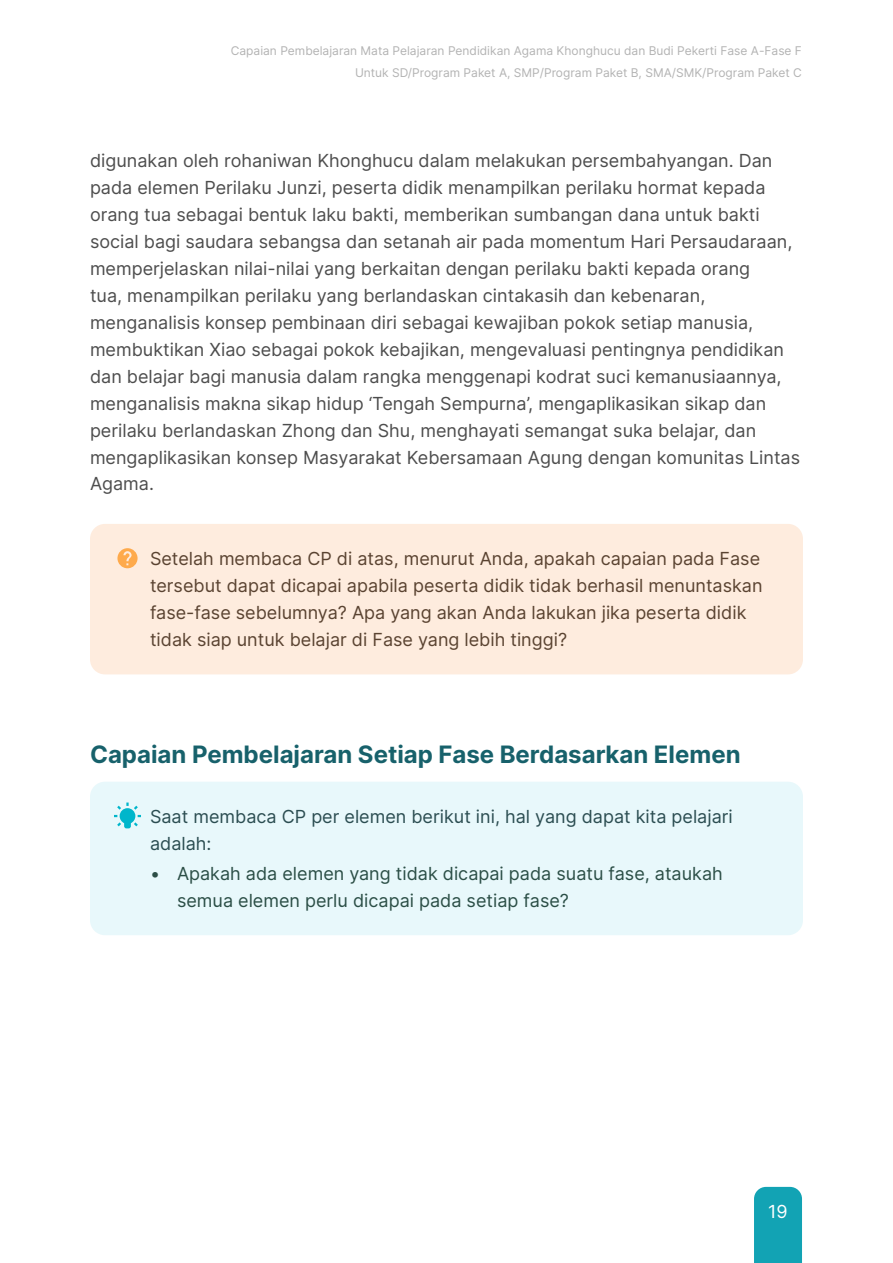
<style>
.page{position:relative;width:893px;height:1263px;background:#fff}
.page>*{position:absolute;margin:0;border:0;box-sizing:border-box;transform-origin:0 0}
.Heading_1{font:700 24px "Inter";color:#17616b}
.t1{font:18px/26.8px "Inter";color:#4d4d4d}
.Orange{font:18px/26.8px "Inter";color:#5a4331}
.t2{font:18px/26.8px "Inter";color:#2b4e46}
.Teal{font:18px/26.8px "Inter";color:#2b4d51}
.t3{font:18px "Inter";color:#fff}
.t4{font:12px/22.2px "Inter";color:#b3b3b3;text-align:right}
</style>
<div class="page">
<div style="left:754px;top:1187px;width:48px;height:76px;background:#12a3b4"></div>
<div style="left:90px;top:524px;width:713px;height:150px;background:#feecde;border-radius:15px"></div>
<div style="left:90px;top:782px;width:713px;height:96px;background:#e8f8fb;border-radius:15px"></div>
<div style="left:90px;top:838px;width:713px;height:97px;background:#e8f8fb;border-radius:15px"></div>
<svg style="left:117px;top:548px;width:21px;height:20px"></svg>
<svg style="left:114px;top:802px;width:27px;height:26px"></svg>
<p class="t4" style="left:231px;top:39px;width:573px">Capaian Pembelajaran Mata Pelajaran Pendidikan Agama Khonghucu dan Budi Pekerti Fase A-Fase F<br>Untuk SD/Program Paket A, SMP/Program Paket B, SMA/SMK/Program Paket C</p>
<p class="t1" style="left:90px;top:147px;width:712px">digunakan oleh rohaniwan Khonghucu dalam melakukan persembahyangan. Dan pada elemen Perilaku Junzi, peserta didik menampilkan perilaku hormat kepada orang tua sebagai bentuk laku bakti, memberikan sumbangan dana untuk bakti social bagi saudara sebangsa dan setanah air pada momentum Hari Persaudaraan, memperjelaskan nilai-nilai yang berkaitan dengan perilaku bakti kepada orang<br>tua, menampilkan perilaku yang berlandaskan cintakasih dan kebenaran, menganalisis konsep pembinaan diri sebagai kewajiban pokok setiap manusia, membuktikan Xiao sebagai pokok kebajikan, mengevaluasi pentingnya pendidikan dan belajar bagi manusia dalam rangka menggenapi kodrat suci kemanusiaannya, menganalisis makna sikap hidup ‘Tengah Sempurna’, mengaplikasikan sikap dan perilaku berlandaskan Zhong dan Shu, menghayati semangat suka belajar, dan mengaplikasikan konsep Masyarakat Kebersamaan Agung dengan komunitas Lintas Agama.</p>
<p class="Orange" style="left:150px;top:545px;width:614px">Setelah membaca CP di atas, menurut Anda, apakah capaian pada Fase tersebut dapat dicapai apabila peserta didik tidak berhasil menuntaskan fase-fase sebelumnya? Apa yang akan Anda lakukan jika peserta didik tidak siap untuk belajar di Fase yang lebih tinggi?</p>
<p class="Heading_1" style="left:90px;top:736px;width:652px">Capaian Pembelajaran Setiap Fase Berdasarkan Elemen</p>
<p class="Teal" style="left:150px;top:803px;width:584px">Saat membaca CP per elemen berikut ini, hal yang dapat kita pelajari adalah:</p>
<p class="t2" style="left:177px;top:859px;width:547px;text-indent:-27px">• Apakah ada elemen yang tidak dicapai pada suatu fase, ataukah semua elemen perlu dicapai pada setiap fase?</p>
<p class="t3" style="left:768px;top:1198px;width:21px">19</p>
</div>
